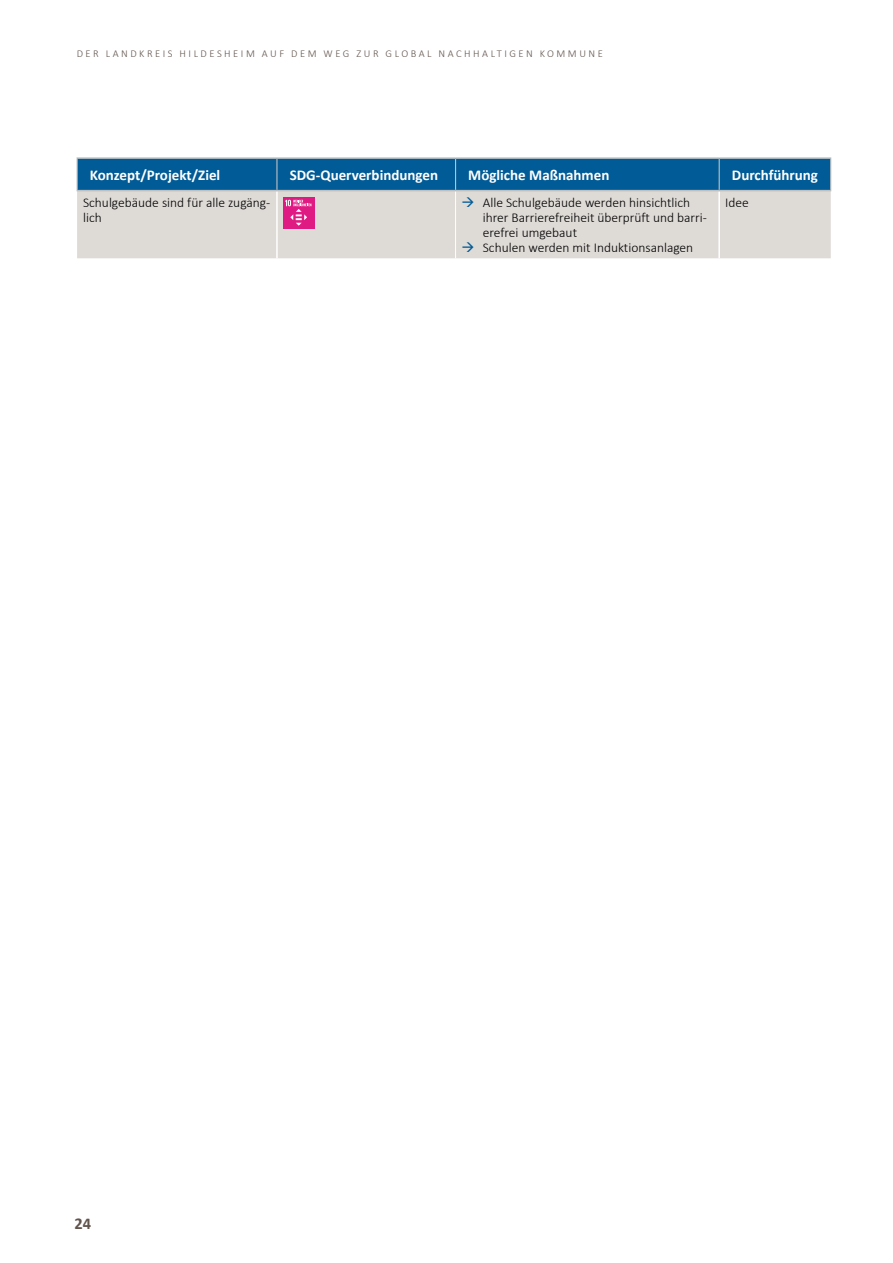
<style>
.page{position:relative;width:893px;height:1263px;background:#fff}
.page>*{position:absolute;margin:0;border:0;box-sizing:border-box;transform-origin:0 0}
.t1{font:700 16.5px "Calibri";color:#61544d}
.Tabellen_H{font:700 15px "Calibri";color:#fff}
.Tabellentext{font:300 13.5px/15px "Calibri";color:#000}
.t2{font:300 10.5px "Calibri";letter-spacing:.24em;color:#61544d}
</style>
<div class="page">
<div style="left:78px;top:159px;width:752px;height:31px;background:#005b96"></div>
<div style="left:77px;top:191px;width:754px;height:67px;background:#dedad6"></div>
<hr style="left:276px;top:159px;width:2px;height:31px;background:#bec0c2">
<hr style="left:455px;top:159px;width:1px;height:31px;background:#bec0c2">
<hr style="left:719px;top:159px;width:1px;height:31px;background:#bec0c2">
<hr style="left:276px;top:191px;width:2px;height:67px;background:#fff">
<hr style="left:718px;top:191px;width:2px;height:67px;background:#fff">
<hr style="left:455px;top:191px;width:1px;height:67px;background:#fff">
<hr style="left:77px;top:157px;width:200px;height:2px;background:#bec0c2">
<hr style="left:277px;top:157px;width:179px;height:2px;background:#bec0c2">
<hr style="left:456px;top:157px;width:263px;height:2px;background:#bec0c2">
<hr style="left:719px;top:157px;width:112px;height:2px;background:#bec0c2">
<hr style="left:77px;top:190px;width:200px;height:1px;background:#bec0c2">
<hr style="left:277px;top:190px;width:179px;height:1px;background:#bec0c2">
<hr style="left:456px;top:190px;width:263px;height:1px;background:#bec0c2">
<hr style="left:719px;top:190px;width:112px;height:1px;background:#bec0c2">
<hr style="left:77px;top:159px;width:1px;height:31px;background:#bec0c2">
<hr style="left:830px;top:159px;width:1px;height:31px;background:#bec0c2">
<div style="left:283px;top:197px;width:32px;height:32px;background:#e01a83"></div>
<svg style="left:285px;top:200px;width:26px;height:26px"></svg>
<svg style="left:463px;top:197px;width:11px;height:10px"></svg>
<svg style="left:463px;top:242px;width:11px;height:10px"></svg>
<p class="t2" style="left:77px;top:47px;width:528px">DER LANDKREIS HILDESHEIM AUF DEM WEG ZUR GLOBAL NACHHALTIGEN KOMMUNE</p>
<p class="Tabellen_H" style="left:90px;top:164px;width:132px">Konzept/Projekt/Ziel</p>
<p class="Tabellen_H" style="left:290px;top:164px;width:150px">SDG-Querverbindungen</p>
<p class="Tabellen_H" style="left:468px;top:164px;width:143px">Mögliche Maßnahmen</p>
<p class="Tabellen_H" style="left:732px;top:164px;width:88px">Durchführung</p>
<p class="Tabellentext" style="left:83px;top:195px;width:189px">Schulgebäude sind für alle zugäng&shy;lich</p>
<p class="Tabellentext" style="left:483px;top:195px;width:226px">Alle Schulgebäude werden hinsichtlich ihrer Barrierefreiheit überprüft und barri&shy;erefrei umgebaut</p>
<p class="Tabellentext" style="left:483px;top:240px;width:212px">Schulen werden mit Induktionsanlagen</p>
<p class="Tabellentext" style="left:725px;top:195px;width:25px">Idee</p>
<p class="t1" style="left:74px;top:1212px;width:18px">24</p>
</div>
